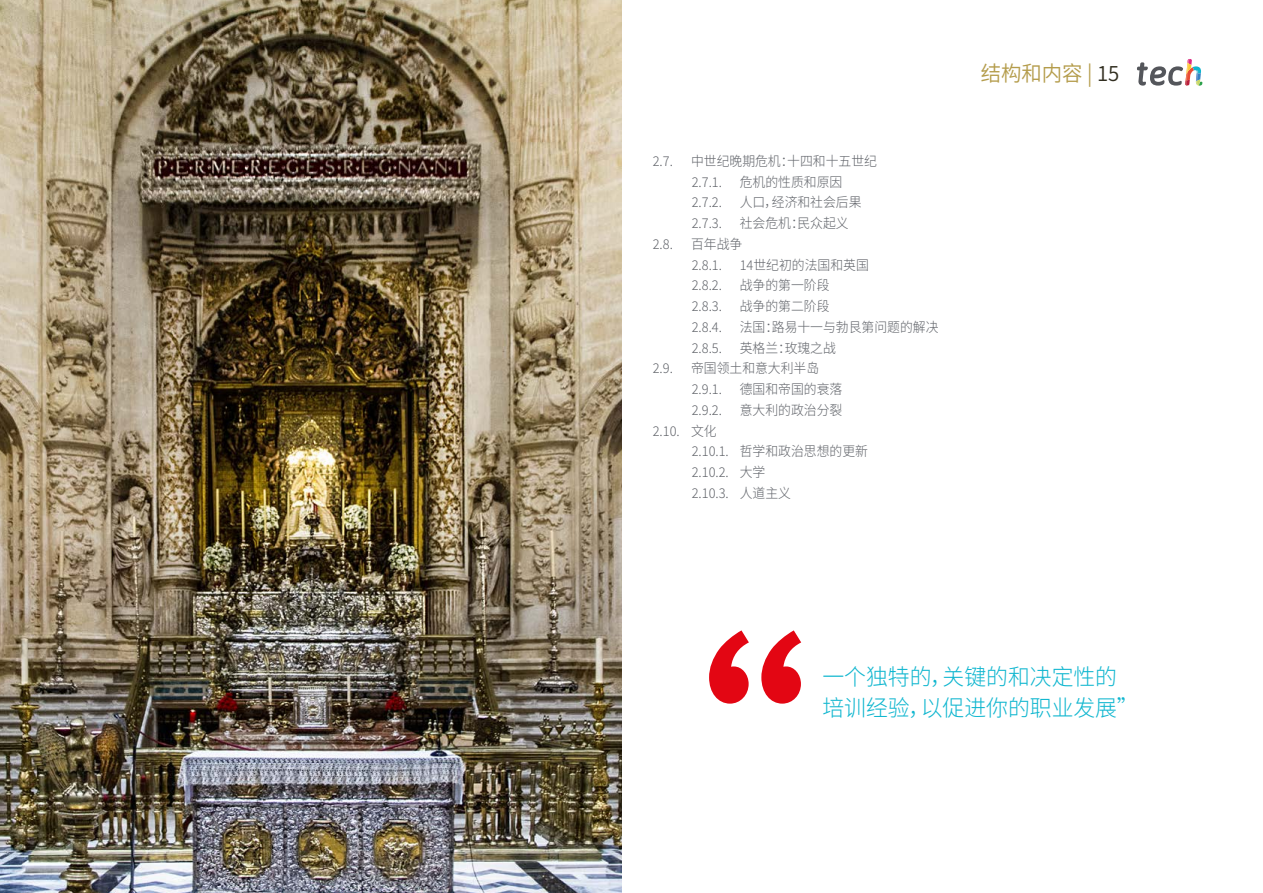
<style>
.page{position:relative;width:1263px;height:893px;background:#fff}
.page>*{position:absolute;margin:0;border:0;box-sizing:border-box;transform-origin:0 0}
.t1{font:300 22.5px/31.5px "Source Han Sans CN";color:#0fb6cf}
.t2{font:21px "Source Han Sans CN";color:#b49c4b}
.t3{font:300 13.5px/20.7px "Source Han Sans CN";color:#61646a;scale:.95 1}
.s1{color:#312e20}
</style>
<div class="page">
<svg style="left:1137px;top:59px;width:65px;height:27px"></svg>
<img style="left:0;top:0;width:622px;height:893px">
<svg style="left:709px;top:630px;width:92px;height:74px"></svg>
<p class="t3" style="left:653px;top:151px;width:23px">2.7.</p>
<p class="t3" style="left:691px;top:151px;width:197px">中世纪晚期危机：十四和十五世纪<br>2.7.1.</p>
<p class="t3" style="left:740px;top:172px;width:109px">危机的性质和原因</p>
<p class="t3" style="left:692px;top:192px;width:33px">2.7.2.</p>
<p class="t3" style="left:740px;top:192px;width:130px">人口，经济和社会后果</p>
<p class="t3" style="left:692px;top:213px;width:33px">2.7.3.</p>
<p class="t3" style="left:740px;top:213px;width:116px">社会危机：民众起义</p>
<p class="t3" style="left:653px;top:234px;width:23px">2.8.</p>
<p class="t3" style="left:691px;top:234px;width:56px">百年战争<br>2.8.1.</p>
<p class="t3" style="left:740px;top:255px;width:137px">14世纪初的法国和英国</p>
<p class="t3" style="left:692px;top:275px;width:33px">2.8.2.</p>
<p class="t3" style="left:740px;top:275px;width:96px">战争的第一阶段</p>
<p class="t3" style="left:692px;top:296px;width:33px">2.8.3.</p>
<p class="t3" style="left:740px;top:296px;width:96px">战争的第二阶段</p>
<p class="t3" style="left:692px;top:317px;width:33px">2.8.4.</p>
<p class="t3" style="left:740px;top:317px;width:211px">法国：路易十一与勃艮第问题的解决</p>
<p class="t3" style="left:692px;top:338px;width:33px">2.8.5.</p>
<p class="t3" style="left:740px;top:338px;width:103px">英格兰：玫瑰之战</p>
<p class="t3" style="left:653px;top:358px;width:23px">2.9.</p>
<p class="t3" style="left:691px;top:358px;width:136px">帝国领土和意大利半岛<br>2.9.1.</p>
<p class="t3" style="left:740px;top:379px;width:109px">德国和帝国的衰落</p>
<p class="t3" style="left:692px;top:400px;width:33px">2.9.2.</p>
<p class="t3" style="left:740px;top:400px;width:109px">意大利的政治分裂</p>
<p class="t3" style="left:692px;top:421px;width:187px;text-indent:-39px">2.10. 文化<br>2.10.1. 哲学和政治思想的更新<br>2.10.2. 大学<br>2.10.3. 人道主义</p>
<h2 class="t2" style="left:981px;top:61px;width:140px">结构和内容 | <span class="s1">15</span></h2>
<h1 class="t1" style="left:822px;top:661px;width:318px">一个独特的，关键的和决定性的培训经验，以促进你的职业发展”</h1>
</div>
